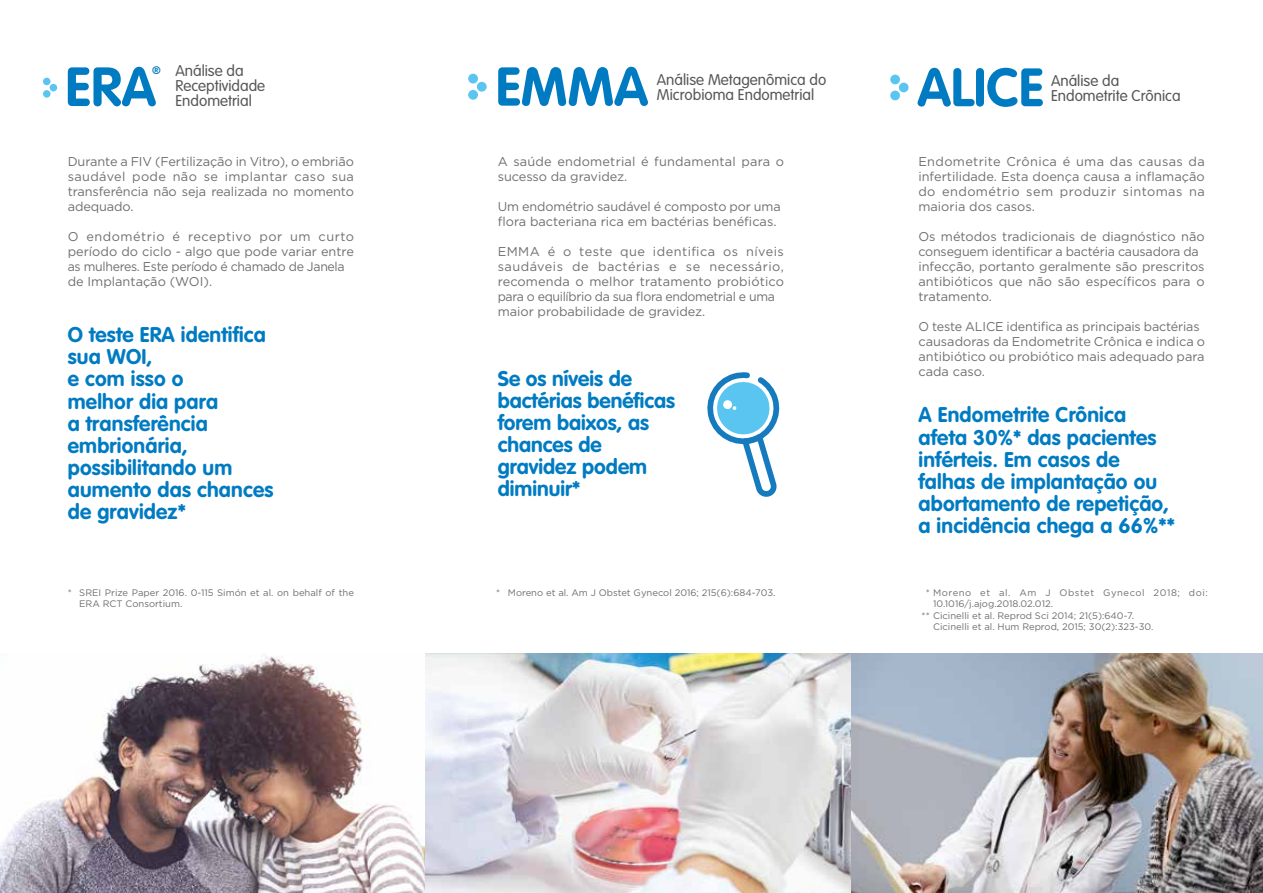
<style>
.page{position:relative;width:1263px;height:893px;background:#fff}
.page>*{position:absolute;margin:0;border:0;box-sizing:border-box;transform-origin:0 0}
.t1{font:700 54.3px "VAG Rounded Std";color:#007bc2}
.t2{font:700 53.25px "VAG Rounded Std";color:#007bc2}
.t3{font:700 21px/22.2px "VAG Rounded Std";letter-spacing:.01em;color:#007bc2}
.t4{font:300 15.3px/15px "VAG Rounded Std";color:#575756}
.t5{font:12.75px/15px "Gotham";color:#6f6f6f}
.t6{font:700 10.8px "VAG Rounded Std";color:#007bc2}
.t7{font:9.45px/11.4px "Gotham";color:#6f6f6f}
.t8{font:9.45px "Gotham";letter-spacing:.06em;color:#6f6f6f}
</style>
<div class="page">
<svg style="left:43px;top:78px;width:14px;height:20px"></svg>
<svg style="left:707px;top:372px;width:73px;height:125px"></svg>
<svg style="left:498px;top:67px;width:150px;height:39px"></svg>
<svg style="left:468px;top:74px;width:19px;height:26px"></svg>
<img style="left:0;top:654px;width:1263px;height:239px">
<svg style="left:890px;top:75px;width:18px;height:25px"></svg>
<p class="t6" style="left:152px;top:64px;width:10px">®</p>
<h1 class="t1" style="left:65px;top:55px;width:92px">ERA</h1>
<p class="t4" style="left:175px;top:64px;width:91px">Análise da<br>Receptividade</p>
<p class="t4" style="left:175px;top:94px;width:78px">Endometrial</p>
<p class="t5" style="left:68px;top:154px;width:288px;text-align:justify">Durante a FIV (Fertilização in Vitro), o embrião saudável pode não se implantar caso sua transferência não seja realizada no momento adequado.</p>
<p class="t5" style="left:68px;top:229px;width:288px">O endométrio é receptivo por um curto período do ciclo - algo que pode variar entre as mulheres. Este período é chamado de Janela de Implantação (WOI).</p>
<h3 class="t3" style="left:68px;top:324px;width:207px">O teste ERA identifica sua WOI,<br>e com isso o<br>melhor dia para<br>a transferência embrionária, possibilitando um aumento das chances de gravidez*</h3>
<p class="t4" style="left:657px;top:73px;width:171px">Análise Metagenômica do<br>Microbioma Endometrial</p>
<p class="t5" style="left:498px;top:154px;width:288px">A saúde endometrial é fundamental para o sucesso da gravidez.</p>
<p class="t5" style="left:498px;top:199px;width:285px">Um endométrio saudável é composto por uma flora bacteriana rica em bactérias benéficas.</p>
<p class="t5" style="left:498px;top:244px;width:288px">EMMA é o teste que identifica os níveis saudáveis de bactérias e se necessário, recomenda o melhor tratamento probiótico para o equilíbrio da sua flora endometrial e uma maior probabilidade de gravidez.</p>
<h3 class="t3" style="left:498px;top:368px;width:179px">Se os níveis de bactérias benéficas forem baixos, as chances de gravidez podem diminuir*</h3>
<h2 class="t2" style="left:917px;top:56px;width:128px">ALICE</h2>
<p class="t4" style="left:1051px;top:73px;width:131px">Análise da<br>Endometrite Crônica</p>
<p class="t5" style="left:918px;top:154px;width:288px;text-align:justify">Endometrite Crônica é uma das causas da infertilidade. Esta doença causa a inflamação do endométrio sem produzir sintomas na maioria dos casos.</p>
<p class="t5" style="left:918px;top:229px;width:288px">Os métodos tradicionais de diagnóstico não conseguem identificar a bactéria causadora da infecção, portanto geralmente são prescritos antibióticos que não são específicos para o tratamento.</p>
<p class="t5" style="left:918px;top:319px;width:288px">O teste ALICE identifica as principais bactérias causadoras da Endometrite Crônica e indica o antibiótico ou probiótico mais adequado para cada caso.</p>
<h3 class="t3" style="left:918px;top:405px;width:258px">A Endometrite Crônica afeta 30%* das pacientes inférteis. Em casos de falhas de implantação ou abortamento de repetição, a incidência chega a 66%**</h3>
<p class="t7" style="left:79px;top:587px;width:276px;text-indent:-12px">* SREI Prize Paper 2016. 0-115 Simón et al. on behalf of the<br>ERA RCT Consortium.</p>
<p class="t8" style="left:926px;top:587px;width:284px">* Moreno et al. Am J Obstet Gynecol 2018; doi:</p>
<p class="t7" style="left:496px;top:587px;width:281px">* Moreno et al. Am J Obstet Gynecol 2016; 215(6):684-703.</p>
<p class="t7" style="left:933px;top:598px;width:121px">10.1016/j.ajog.2018.02.012.</p>
<p class="t7" style="left:921px;top:609px;width:214px">** Cicinelli et al. Reprod Sci 2014; 21(5):640-7.</p>
<p class="t7" style="left:933px;top:621px;width:222px">Cicinelli et al. Hum Reprod, 2015; 30(2):323-30.</p>
</div>
